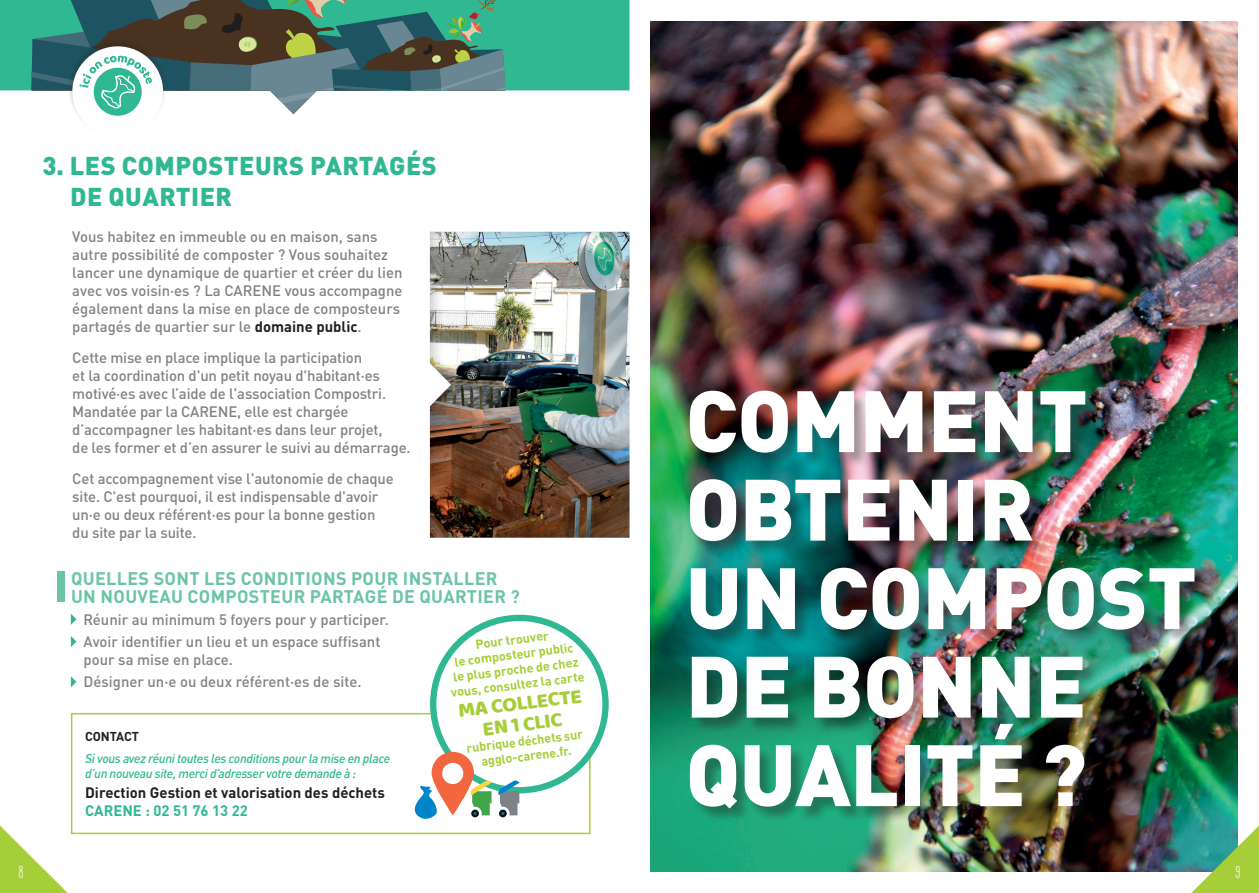
<style>
.page{position:relative;width:1259px;height:893px;background:#fff}
.page>*{position:absolute;margin:0;border:0;box-sizing:border-box;transform-origin:0 0}
.TITRE_DE_PARTIE{font:900 85.5px/88.5px "DIN Pro";letter-spacing:-.01em;color:#fff}
._2_LISTE_TITRE{font:900 25.5px/30.6px "DIN Pro";letter-spacing:.02em;color:#30b892}
.Texte_de_labeur{font:21px "Baloo Tamma";color:#a6ce39}
._3_PARTIE_TITRE{font:700 18px/18px "DIN Pro";letter-spacing:.02em;color:#6bc4a5}
.FOLIO{font:17.55px "Tulpen One";color:#fff;scale:1.07 1}
._4_bullet_point{font:500 15px/18px "DIN Pro";letter-spacing:-.01em;color:#808285}
._3_PARTIE_TITRE-2{font:500 15px/18px "DIN Pro";color:#808285}
._5_bullet_PLUS{font:700 15px "DIN Pro";color:#231f20}
._5_bullet_PLUS-2{font:700 15px "DIN Pro";color:#30b892}
.Texte_de_labeur-2{font:700 12.75px/15px "DIN Pro";color:#a6ce39;text-align:center}
._3_PARTIE_TITRE-3{font:italic 500 12.75px/15.3px "DIN Pro";letter-spacing:-.03em;color:#30b892}
._5_bullet_PLUS-3{font:700 12.75px "DIN Pro";letter-spacing:-.01em;color:#231f20}
.s1{font-weight:700;color:#231f20}
</style>
<div class="page">
<div style="left:0;top:0;width:629px;height:91px;background:#30b892"></div>
<svg style="left:0;top:826px;width:68px;height:67px"></svg>
<img style="left:651px;top:21px;width:586px;height:851px">
<div style="left:691px;top:392px;width:520px;height:432px;background:#231f20;opacity:.4"></div>
<svg style="left:1191px;top:826px;width:68px;height:67px;background:#7dbd72"></svg>
<div style="left:71px;top:713px;width:519px;height:121px;border:2px solid #a6ce39"></div>
<div style="left:433px;top:618px;width:172px;height:172px;background:#fff;border-radius:50%"></div>
<div style="left:430px;top:615px;width:179px;height:178px;border:6px solid #30b892;border-radius:50%"></div>
<svg style="left:71px;top:614px;width:5px;height:11px"></svg>
<svg style="left:71px;top:636px;width:5px;height:11px"></svg>
<svg style="left:71px;top:676px;width:5px;height:11px"></svg>
<div style="left:57px;top:572px;width:8px;height:30px;background:#6bc4a5"></div>
<div style="left:429px;top:231px;width:203px;height:309px;background:#231f20;opacity:.25"></div>
<svg style="left:31px;top:0;width:475px;height:114px"></svg>
<svg style="left:431px;top:752px;width:43px;height:63px;fill:#f26640"></svg>
<div style="left:442px;top:763px;width:21px;height:21px;background:#fff;border-radius:50%"></div>
<div style="left:471px;top:810px;width:8px;height:7px;background:#011622;border-radius:50%"></div>
<svg style="left:470px;top:780px;width:21px;height:35px"></svg>
<div style="left:499px;top:810px;width:8px;height:7px;background:#011622;border-radius:50%"></div>
<svg style="left:497px;top:780px;width:22px;height:35px"></svg>
<svg style="left:414px;top:785px;width:24px;height:34px"></svg>
<p class="FOLIO" style="left:19px;top:862px;width:6px">8</p>
<p class="_2_LISTE_TITRE" style="left:70px;top:148px;width:368px;text-indent:-28px">3. LES COMPOSTEURS PARTAGÉS<br>DE QUARTIER</p>
<p class="_4_bullet_point" style="left:72px;top:226px;width:332px">Vous habitez en immeuble ou en maison, sans autre possibilité de composter ? Vous souhaitez lancer une dynamique de quartier et créer du lien avec vos voisin·es ? La CARENE vous accompagne également dans la mise en place de composteurs partagés de quartier sur le <span class="s1">domaine public</span>.</p>
<p class="_4_bullet_point" style="left:72px;top:347px;width:340px">Cette mise en place implique la participation<br>et la coordination d'un petit noyau d'habitant·es motivé·es avec l’aide de l'association Compostri.<br>Mandatée par la CARENE, elle est chargée d’accompagner les habitant·es dans leur projet,<br>de les former et d’en assurer le suivi au démarrage.</p>
<p class="_4_bullet_point" style="left:72px;top:468px;width:323px">Cet accompagnement vise l'autonomie de chaque site. C'est pourquoi, il est indispensable d'avoir un·e ou deux référent·es pour la bonne gestion du site par la suite.</p>
<p class="_3_PARTIE_TITRE" style="left:71px;top:567px;width:450px">QUELLES SONT LES CONDITIONS POUR INSTALLER<br>UN NOUVEAU COMPOSTEUR PARTAGÉ DE QUARTIER ?</p>
<p class="_3_PARTIE_TITRE-2" style="left:84px;top:609px;width:307px">Réunir au minimum 5 foyers pour y participer.</p>
<p class="_3_PARTIE_TITRE-2" style="left:84px;top:631px;width:298px">Avoir identifier un lieu et un espace suffisant pour sa mise en place.</p>
<p class="_3_PARTIE_TITRE-2" style="left:84px;top:671px;width:279px">Désigner un·e ou deux référent·es de site.</p>
<p class="Texte_de_labeur-2" style="left:444px;top:639px;width:136px;rotate:-7deg">Pour trouver<br>le composteur public<br>le plus proche de chez vous, consultez la carte</p>
<p class="Texte_de_labeur" style="left:457px;top:698px;width:126px;rotate:-7deg">MA COLLECTE</p>
<p class="Texte_de_labeur" style="left:481px;top:716px;width:82px;rotate:-7deg">EN 1 CLIC</p>
<p class="Texte_de_labeur-2" style="left:465px;top:739px;width:118px;rotate:-7deg">rubrique déchets sur</p>
<p class="_5_bullet_PLUS-3" style="left:85px;top:725px;width:55px">CONTACT</p>
<p class="_3_PARTIE_TITRE-3" style="left:85px;top:749px;width:307px">Si vous avez réuni toutes les conditions pour la mise en place d’un nouveau site, merci d’adresser votre demande à :</p>
<p class="_5_bullet_PLUS" style="left:85px;top:780px;width:301px">Direction Gestion et valorisation des déchets</p>
<p class="_5_bullet_PLUS-2" style="left:85px;top:798px;width:164px">CARENE : 02 51 76 13 22</p>
<p class="Texte_de_labeur-2" style="left:480px;top:752px;width:92px;rotate:-7deg">agglo-carene.fr.</p>
<p class="TITRE_DE_PARTIE" style="left:685px;top:366px;width:404px">COMMENT</p>
<p class="TITRE_DE_PARTIE" style="left:685px;top:454px;width:350px">OBTENIR</p>
<p class="TITRE_DE_PARTIE" style="left:685px;top:543px;width:513px">UN COMPOST<br>DE BONNE<br>QUALITÉ ?</p>
<p class="FOLIO" style="left:1235px;top:862px;width:5px">9</p>
</div>
